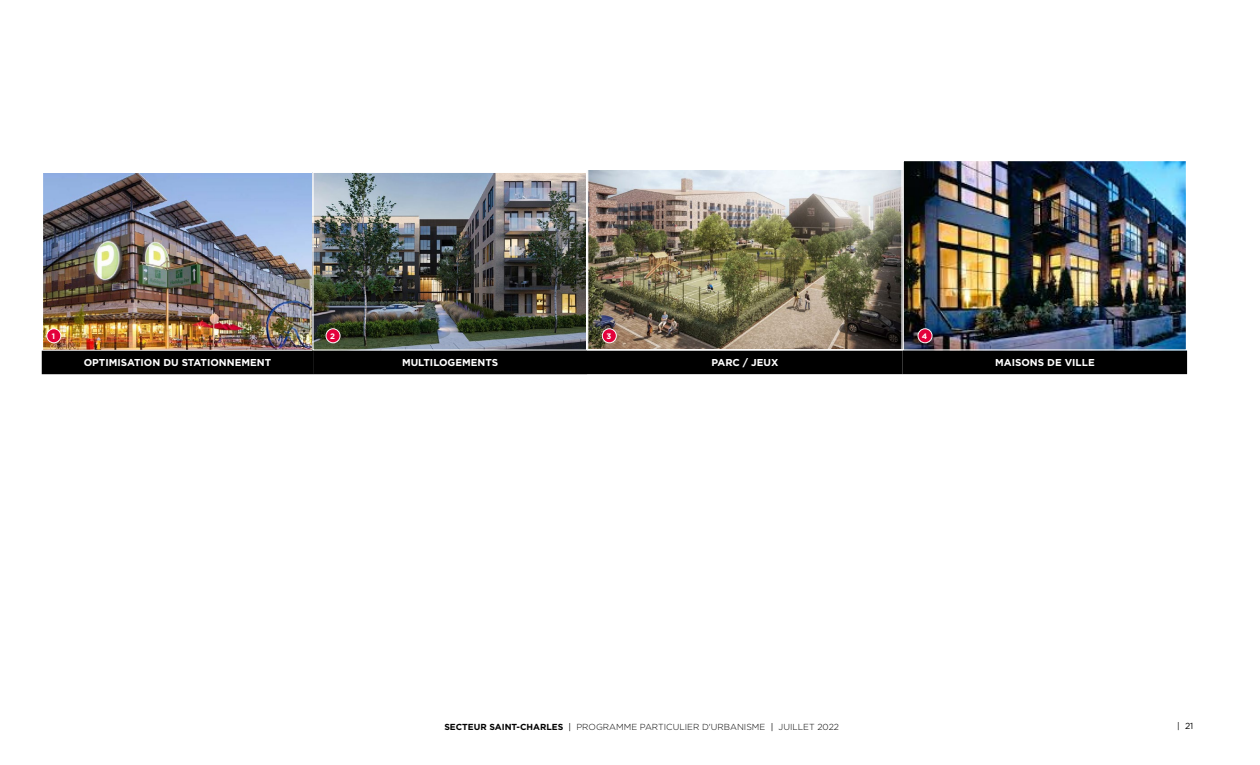
<style>
.page{position:relative;width:1260px;height:765px;background:#fff}
.page>*{position:absolute;margin:0;border:0;box-sizing:border-box;transform-origin:0 0}
.t1{font:700 10px "Gotham";color:#fff}
.t2{font:300 8.75px "Gotham";color:#000}
.t3{font:8.75px "Gotham";color:#000}
.t4{font:700 7.88px "Gotham";color:#fff}
.s1{font-weight:700}
.s2{font-weight:400}
</style>
<div class="page">
<img style="left:905px;top:162px;width:280px;height:187px">
<div style="left:903px;top:160px;width:284px;height:191px;border:1px solid #fff"></div>
<img style="left:44px;top:174px;width:268px;height:175px">
<div style="left:42px;top:172px;width:278px;height:179px;border:1px solid #fff"></div>
<img style="left:314px;top:171px;width:587px;height:178px">
<div style="left:587px;top:161px;width:316px;height:190px;border:1px solid #fff"></div>
<div style="left:312px;top:172px;width:275px;height:179px;border:1px solid #fff"></div>
<div style="left:47px;top:329px;width:14px;height:14px;background:#e3003b;border-radius:50%"></div>
<div style="left:47px;top:329px;width:14px;height:14px;border:1px solid #fff;border-radius:50%"></div>
<div style="left:326px;top:329px;width:14px;height:14px;background:#e3003b;border-radius:50%"></div>
<div style="left:326px;top:329px;width:14px;height:14px;border:1px solid #fff;border-radius:50%"></div>
<div style="left:918px;top:329px;width:14px;height:14px;background:#e3003b;border-radius:50%"></div>
<div style="left:918px;top:329px;width:14px;height:14px;border:1px solid #fff;border-radius:50%"></div>
<div style="left:602px;top:329px;width:14px;height:14px;background:#e3003b;border-radius:50%"></div>
<div style="left:602px;top:329px;width:15px;height:14px;border:1px solid #fff;border-radius:50%"></div>
<div style="left:588px;top:351px;width:314px;height:23px;background:#000"></div>
<div style="left:314px;top:351px;width:273px;height:23px;background:#000"></div>
<div style="left:42px;top:351px;width:271px;height:23px;background:#000"></div>
<div style="left:903px;top:351px;width:283px;height:23px;background:#000"></div>
<p class="t4" style="left:52px;top:331px;width:5px">1</p>
<p class="t4" style="left:330px;top:331px;width:6px">2</p>
<p class="t4" style="left:606px;top:331px;width:6px">3</p>
<p class="t4" style="left:922px;top:331px;width:7px">4</p>
<p class="t1" style="left:84px;top:356px;width:189px">OPTIMISATION DU STATIONNEMENT</p>
<p class="t1" style="left:402px;top:356px;width:98px">MULTILOGEMENTS</p>
<p class="t1" style="left:711px;top:356px;width:68px">PARC / JEUX</p>
<p class="t1" style="left:995px;top:356px;width:101px">MAISONS DE VILLE</p>
<p class="t2" style="left:444px;top:721px;width:396px"><span class="s1">SECTEUR SAINT-CHARLES</span> <span class="s2">|</span> PROGRAMME PARTICULIER D'URBANISME <span class="s2">|</span> JUILLET 2022</p>
<p class="t3" style="left:1177px;top:721px;width:18px">| 21</p>
</div>
